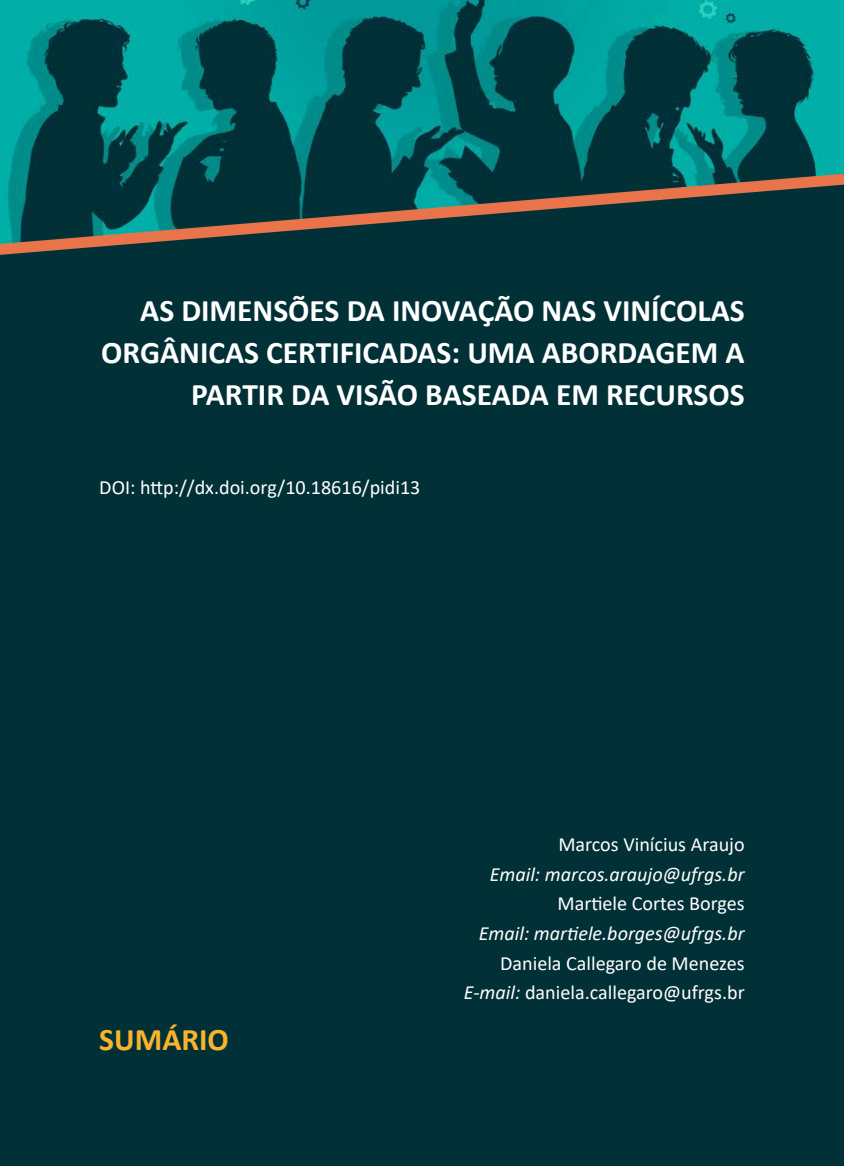
<style>
.page{position:relative;width:844px;height:1166px;background:#fff}
.page>*{position:absolute;margin:0;border:0;box-sizing:border-box;transform-origin:0 0}
.t1{font:700 31.5px/42px "Calibri";color:#fff;text-align:right}
.t2{font:700 31.5px "Calibri";color:#fab42b}
.t3{font:20.12px/29.8px "Calibri";color:#fff;text-align:right}
.t4{font:italic 20.12px "Calibri";color:#fff}
.s1{font-style:italic}
</style>
<div class="page">
<img style="left:0;top:0;width:843px;height:1166px">
<img style="left:0;top:174px;width:843px;height:81px">
<h1 class="t1" style="left:101px;top:289px;width:644px">AS DIMENSÕES DA INOVAÇÃO NAS VINÍCOLAS<br>ORGÂNICAS CERTIFICADAS: UMA ABORDAGEM A<br>PARTIR DA VISÃO BASEADA EM RECURSOS</h1>
<p class="t3" style="left:99px;top:472px;width:322px">DOI: http://dx.doi.org/10.18616/pidi13</p>
<h1 class="t2" style="left:99px;top:1017px;width:131px">SUMÁRIO</h1>
<p class="t3" style="left:558px;top:829px;width:188px">Marcos Vinícius Araujo</p>
<p class="t4" style="left:489px;top:860px;width:256px">Email: marcos.araujo@ufrgs.br</p>
<p class="t3" style="left:557px;top:888px;width:189px">Martiele Cortes Borges</p>
<p class="t4" style="left:478px;top:919px;width:267px">Email: martiele.borges@ufrgs.br</p>
<p class="t3" style="left:463px;top:947px;width:282px">Daniela Callegaro de Menezes<br><span class="s1">E-mail:</span> daniela.callegaro@ufrgs.br</p>
</div>
